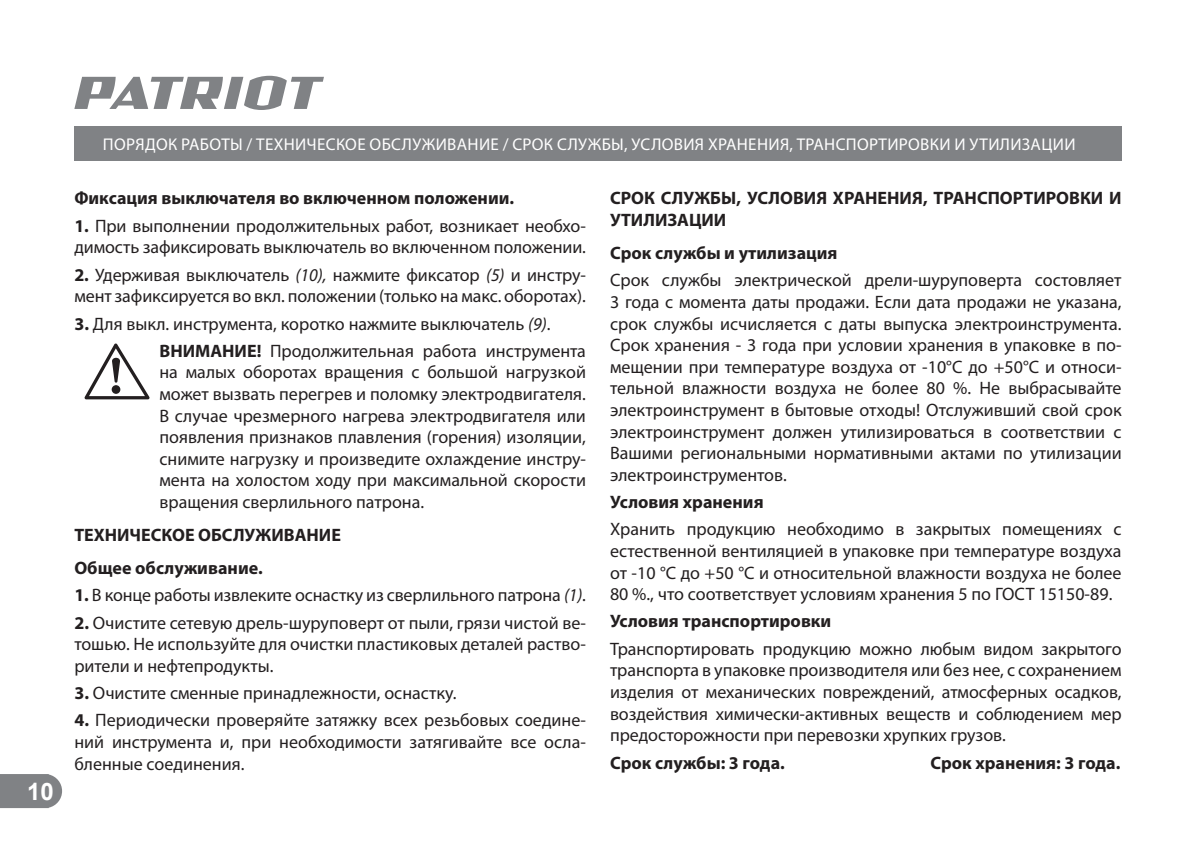
<style>
.page{position:relative;width:1196px;height:847px;background:#fff}
.page>*{position:absolute;margin:0;border:0;box-sizing:border-box;transform-origin:0 0}
.t1{font:700 24px "Arial";color:#fff}
.t2{font:18px/21.6px "Myriad Pro";letter-spacing:-.005em;color:#231f20;text-align:justify}
.t3{font:700 18px/33px "Myriad Pro";color:#231f20}
.t4{font:17px "Myriad Pro";letter-spacing:.02em;color:#fff}
.s1{font-weight:700}
.s2{font-style:italic}
</style>
<div class="page">
<div style="left:0;top:774px;width:62px;height:34px;background:#808285"></div>
<svg style="left:74px;top:76px;width:250px;height:34px"></svg>
<div style="left:74px;top:127px;width:1047px;height:34px;background:#808285"></div>
<svg style="left:84px;top:343px;width:66px;height:56px"></svg>
<h1 class="t1" style="left:27px;top:775px;width:28px">10</h1>
<p class="t4" style="left:103px;top:134px;width:973px">ПОРЯДОК РАБОТЫ / ТЕХНИЧЕСКОЕ ОБСЛУЖИВАНИЕ / СРОК СЛУЖБЫ, УСЛОВИЯ ХРАНЕНИЯ, ТРАНСПОРТИРОВКИ И УТИЛИЗАЦИИ</p>
<p class="t3" style="left:74px;top:182px;width:441px">Фиксация выключателя во включенном положении.</p>
<p class="t2" style="left:74px;top:214px;width:513px"><span class="s1">1.</span> При выполнении продолжительных работ, возникает необхо&shy;димость зафиксировать выключатель во включенном положении.</p>
<p class="t2" style="left:74px;top:263px;width:513px"><span class="s1">2.</span> Удерживая выключатель <span class="s2">(10),</span> нажмите фиксатор <span class="s2">(5)</span> и инстру&shy;мент зафиксируется во вкл. положении (только на макс. оборотах).</p>
<p class="t2" style="left:159px;top:309px;width:428px;line-height:27.2px;text-indent:-85px"><span class="s1">3.</span> Для выкл. инструмента, коротко нажмите выключатель <span class="s2">(9)</span>.<br><span class="s1">ВНИМАНИЕ!</span> Продолжительная работа инструмента</p>
<p class="t2" style="left:159px;top:361px;width:428px">на малых оборотах вращения с большой нагрузкой может вызвать перегрев и поломку электродвигателя.<br>В случае чрезмерного нагрева электродвигателя или появления признаков плавления (горения) изоляции, снимите нагрузку и произведите охлаждение инстру&shy;мента на холостом ходу при максимальной скорости вращения сверлильного патрона.</p>
<p class="t3" style="left:74px;top:518px;width:268px">ТЕХНИЧЕСКОЕ ОБСЛУЖИВАНИЕ<br>Общее обслуживание.</p>
<p class="t2" style="left:74px;top:584px;width:513px"><span class="s1">1.</span> В конце работы извлеките оснастку из сверлильного патрона <span class="s2">(1)</span>.</p>
<p class="t2" style="left:74px;top:611px;width:513px"><span class="s1">2.</span> Очистите сетевую дрель-шуруповерт от пыли, грязи чистой ве&shy;тошью. Не используйте для очистки пластиковых деталей раство&shy;рители и нефтепродукты.</p>
<p class="t2" style="left:74px;top:682px;width:383px"><span class="s1">3.</span> Очистите сменные принадлежности, оснастку.</p>
<p class="t2" style="left:74px;top:709px;width:513px"><span class="s1">4.</span> Периодически проверяйте затяжку всех резьбовых соедине&shy;ний инструмента и, при необходимости затягивайте все осла&shy;бленные соединения.</p>
<p class="t3" style="left:610px;top:188px;width:513px;line-height:21.6px">СРОК СЛУЖБЫ, УСЛОВИЯ ХРАНЕНИЯ, ТРАНСПОРТИРОВКИ И<br>УТИЛИЗАЦИИ</p>
<p class="t3" style="left:610px;top:237px;width:229px">Срок службы и утилизация</p>
<p class="t2" style="left:610px;top:269px;width:513px">Срок службы электрической дрели-шуруповерта состовляет 3 года с момента даты продажи. Если дата продажи не указана, срок службы исчисляется с даты выпуска электроинструмента.<br>Срок хранения - 3 года при условии хранения в упаковке в по&shy;мещении при температуре воздуха от -10°С до +50°С и относи&shy;тельной влажности воздуха не более 80 %. Не выбрасывайте электроинструмент в бытовые отходы! Отслуживший свой срок электроинструмент должен утилизироваться в соответствии с Вашими региональными нормативными актами по утилизации электроинструментов.</p>
<p class="t3" style="left:610px;top:485px;width:155px">Условия хранения</p>
<p class="t2" style="left:610px;top:518px;width:513px">Хранить продукцию необходимо в закрытых помещениях с естественной вентиляцией в упаковке при температуре воздуха от -10 °С до +50 °С и относительной влажности воздуха не более 80 %., что соответствует условиям хранения 5 по ГОСТ 15150-89.</p>
<p class="t3" style="left:610px;top:605px;width:223px">Условия транспортировки</p>
<p class="t2" style="left:610px;top:637px;width:513px">Транспортировать продукцию можно любым видом закрытого транспорта в упаковке производителя или без нее, с сохранением изделия от механических повреждений, атмосферных осадков, воздействия химически-активных веществ и соблюдением мер предосторожности при перевозки хрупких грузов.</p>
<p class="t3" style="left:610px;top:746px;width:176px">Срок службы: 3 года.</p>
<p class="t3" style="left:930px;top:746px;width:191px">Срок хранения: 3 года.</p>
</div>
